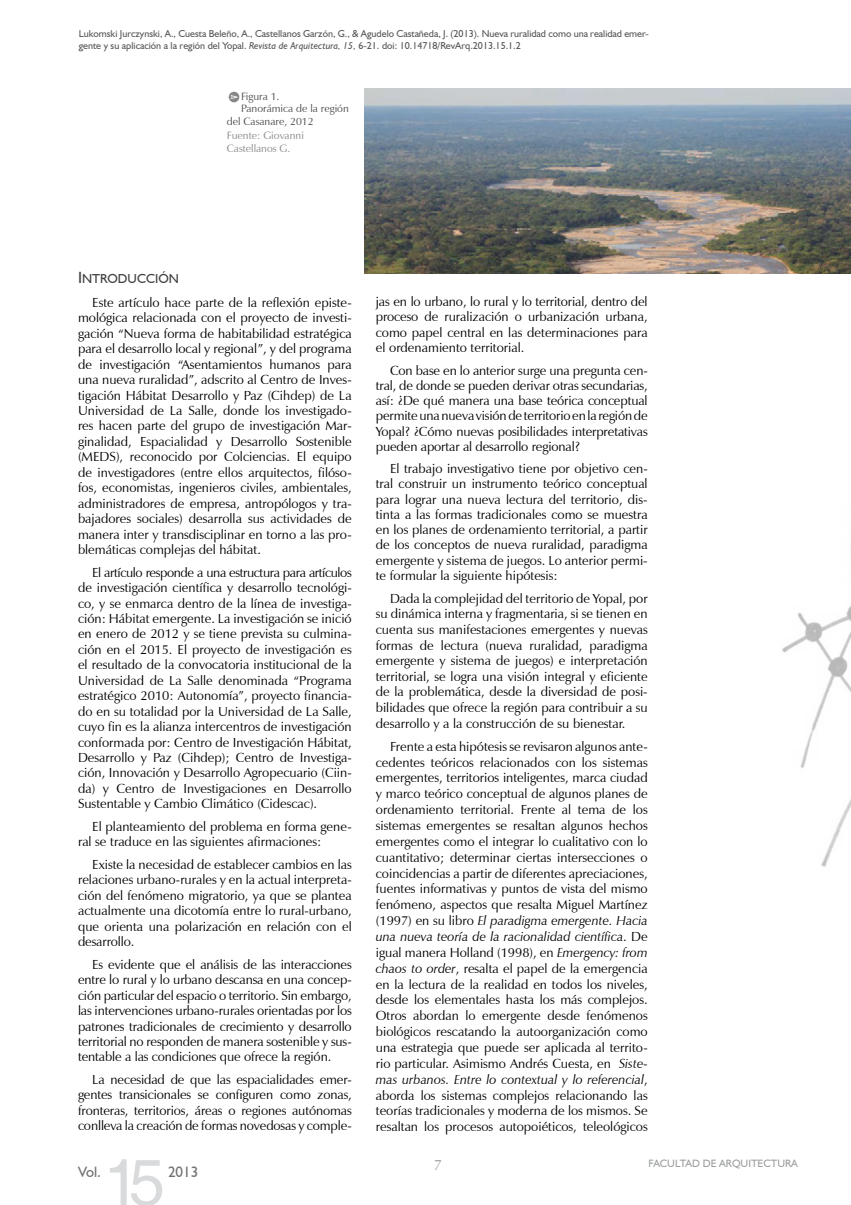
<style>
.page{position:relative;width:851px;height:1205px;background:#fff}
.page>*{position:absolute;margin:0;border:0;box-sizing:border-box;transform-origin:0 0}
.t1{font:65px "Helvetica";color:#d9dadb}
.t2{font:15px "Humanist 521 BT";color:#707172}
.t3{font:15px "Zapf Humanist 601 BT";color:#9c9e9f}
.t4{font:13.12px/15.5px "Zapf Humanist 601 BT";color:#000;text-align:justify}
.t5{font:13px "Humanist 521 BT Roman SC800";color:#3e3d40}
.t6{font:10.62px "Zapf Humanist 601 BT";color:#4b4b4d}
.t7{font:10.62px/12.8px "Zapf Humanist 601 BT";color:#87888a}
.t8{font:10.62px "Humanist 521 BT";color:#9c9e9f}
.t9{font:10px/12px "Humanist 521 BT";color:#58585a}
.t10{font:9px "Architecture Plain";color:#fff;scale:1.24 1}
.s1{font-style:italic}
.s2{font-size:16.25px}
</style>
<div class="page">
<div style="left:229px;top:92px;width:10px;height:10px;background:#87888a;border-radius:50%"></div>
<img style="left:364px;top:88px;width:486px;height:185px">
<img style="left:782px;top:606px;width:68px;height:261px">
<p class="t9" style="left:79px;top:28px;width:571px">Lukomski Jurczynski, A., Cuesta Beleño, A., Castellanos Garzón, G., &amp; Agudelo Castañeda, J. (2013). Nueva ruralidad como una realidad emer&shy;gente y su aplicación a la región del Yopal. <span class="s1">Revista de Arquitectura, 15,</span> 6-21. doi: 10.14718/RevArq.2013.15.1.2</p>
<p class="t10" style="left:240px;top:95px;width:5px;rotate:90deg">A</p>
<p class="t6" style="left:241px;top:89px;width:40px">Figura 1.</p>
<p class="t6" style="left:241px;top:102px;width:109px">Panorámica de la región</p>
<p class="t6" style="left:227px;top:115px;width:88px">del Casanare, 2012</p>
<p class="t7" style="left:227px;top:129px;width:79px">Fuente: Giovanni<br>Castellanos G.</p>
<p class="t5" style="left:78px;top:270px;width:102px"><span class="s2">I</span> NTRODUCCIÓN</p>
<p class="t4" style="left:78px;top:295px;width:275px;text-indent:14px">Este artículo hace parte de la reflexión episte&shy;mológica relacionada con el proyecto de investi&shy;gación “Nueva forma de habitabilidad estratégica para el desarrollo local y regional”, y del programa de investigación “asentamientos humanos para una nueva ruralidad”, adscrito al Centro de Inves&shy;tigación Hábitat Desarrollo y Paz (Cihdep) de La Universidad de La Salle, donde los investigado&shy;res hacen parte del grupo de investigación Mar&shy;ginalidad, Espacialidad y Desarrollo Sostenible (MEDS), reconocido por Colciencias. El equipo de investigadores (entre ellos arquitectos, filóso&shy;fos, economistas, ingenieros civiles, ambientales, administradores de empresa, antropólogos y tra&shy;bajadores sociales) desarrolla sus actividades de manera inter y transdisciplinar en torno a las pro&shy;blemáticas complejas del hábitat.</p>
<p class="t4" style="left:78px;top:564px;width:275px;text-indent:14px">El artículo responde a una estructura para artículos de investigación científica y desarrollo tecnológi&shy;co, y se enmarca dentro de la línea de investiga&shy;ción: Hábitat emergente. La investigación se inició en enero de 2012 y se tiene prevista su culmina&shy;ción en el 2015. El proyecto de investigación es el resultado de la convocatoria institucional de la Universidad de La Salle denominada “Programa estratégico 2010: Autonomía”, proyecto financia&shy;do en su totalidad por la Universidad de La Salle, cuyo fin es la alianza intercentros de investigación conformada por: Centro de Investigación Hábitat, Desarrollo y Paz (Cihdep); Centro de Investiga&shy;ción, Innovación y Desarrollo Agropecuario (Ciin&shy;da) y Centro de Investigaciones en Desarrollo Sustentable y Cambio Climático (Cidescac).</p>
<p class="t4" style="left:78px;top:818px;width:275px;text-indent:14px">El planteamiento del problema en forma gene&shy;ral se traduce en las siguientes afirmaciones:</p>
<p class="t4" style="left:78px;top:856px;width:275px;text-indent:14px">Existe la necesidad de establecer cambios en las relaciones urbano-rurales y en la actual interpreta&shy;ción del fenómeno migratorio, ya que se plantea actualmente una dicotomía entre lo rural-urbano, que orienta una polarización en relación con el desarrollo.</p>
<p class="t4" style="left:78px;top:956px;width:275px;text-indent:14px">Es evidente que el análisis de las interacciones entre lo rural y lo urbano descansa en una concep&shy;ción particular del espacio o territorio. Sin embargo, las intervenciones urbano-rurales orientadas por los patrones tradicionales de crecimiento y desarrollo territorial no responden de manera sostenible y sus&shy;tentable a las condiciones que ofrece la región.</p>
<p class="t4" style="left:78px;top:1071px;width:275px;text-indent:14px">La necesidad de que las espacialidades emer&shy;gentes transicionales se configuren como zonas, fronteras, territorios, áreas o regiones autónomas conlleva la creación de formas novedosas y comple-</p>
<h1 class="t1" style="left:103px;top:1144px;width:63px">15</h1>
<p class="t2" style="left:78px;top:1162px;width:25px">Vol.</p>
<p class="t2" style="left:168px;top:1162px;width:32px">2013</p>
<p class="t4" style="left:376px;top:294px;width:273px">jas en lo urbano, lo rural y lo territorial, dentro del proceso de ruralización o urbanización urbana, como papel central en las determinaciones para el ordenamiento territorial.</p>
<p class="t4" style="left:376px;top:362px;width:273px;text-indent:14px">Con base en lo anterior surge una pregunta cen&shy;tral, de donde se pueden derivar otras secundarias, así: ¿De qué manera una base teórica conceptual permite una nueva visión de territorio en la región de Yopal? ¿Cómo nuevas posibilidades interpretativas pueden aportar al desarrollo regional?</p>
<p class="t4" style="left:376px;top:461px;width:273px;text-indent:14px">El trabajo investigativo tiene por objetivo cen&shy;tral construir un instrumento teórico conceptual para lograr una nueva lectura del territorio, dis&shy;tinta a las formas tradicionales como se muestra en los planes de ordenamiento territorial, a partir de los conceptos de nueva ruralidad, paradigma emergente y sistema de juegos. Lo anterior permi&shy;te formular la siguiente hipótesis:</p>
<p class="t4" style="left:376px;top:590px;width:273px;text-indent:14px">Dada la complejidad del territorio de Yopal, por su dinámica interna y fragmentaria, si se tienen en cuenta sus manifestaciones emergentes y nuevas formas de lectura (nueva ruralidad, paradigma emergente y sistema de juegos) e interpretación territorial, se logra una visión integral y eficiente de la problemática, desde la diversidad de posi&shy;bilidades que ofrece la región para contribuir a su desarrollo y a la construcción de su bienestar.</p>
<p class="t4" style="left:376px;top:738px;width:273px;line-height:15.9px;text-indent:14px">Frente a esta hipótesis se revisaron algunos ante&shy;cedentes teóricos relacionados con los sistemas emergentes, territorios inteligentes, marca ciudad y marco teórico conceptual de algunos planes de ordenamiento territorial. Frente al tema de los sistemas emergentes se resaltan algunos hechos emergentes como el integrar lo cualitativo con lo cuantitativo; determinar ciertas intersecciones o coincidencias a partir de diferentes apreciaciones, fuentes informativas y puntos de vista del mismo fenómeno, aspectos que resalta Miguel Martínez (1997) en su libro <span class="s1">El paradigma emergente. Hacia una nueva teoría de la racionalidad científica</span>. De igual manera Holland (1998), en <span class="s1">Emergency: from chaos to order</span>, resalta el papel de la emergencia en la lectura de la realidad en todos los niveles, desde los elementales hasta los más complejos.<br>Otros abordan lo emergente desde fenómenos biológicos rescatando la autoorganización como una estrategia que puede ser aplicada al territo&shy;rio particular. Asimismo Andrés Cuesta, en <span class="s1">Siste&shy;mas urbanos. Entre lo contextual y lo referencial</span>, aborda los sistemas complejos relacionando las teorías tradicionales y moderna de los mismos. Se resaltan los procesos autopoiéticos, teleológicos</p>
<p class="t3" style="left:433px;top:1156px;width:10px">7</p>
<p class="t8" style="left:648px;top:1157px;width:151px">FACULTAD DE ARQUITECTURA</p>
</div>
